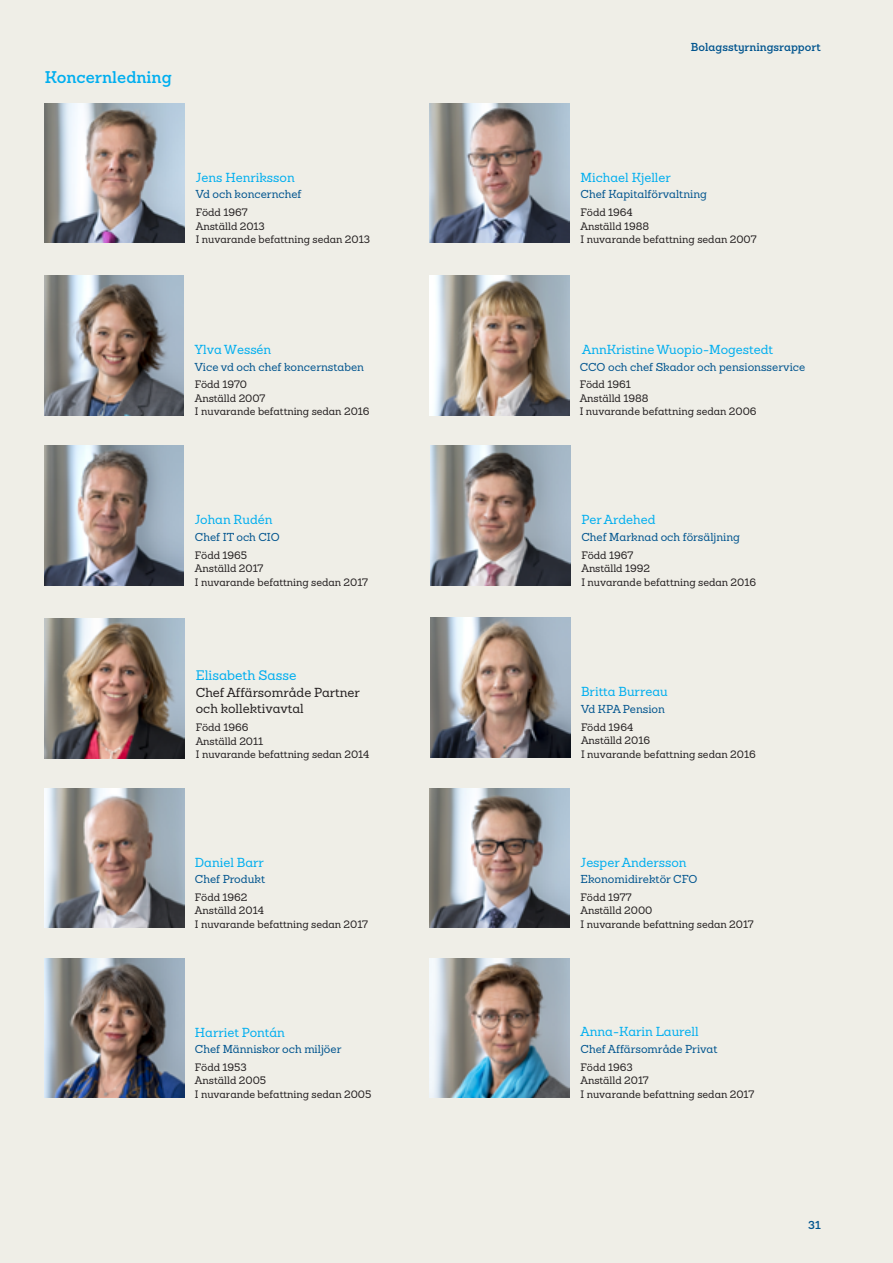
<style>
.page{position:relative;width:893px;height:1263px;background:#fff}
.page>*{position:absolute;margin:0;border:0;box-sizing:border-box;transform-origin:0 0}
.Rubrik_5_11_14__R2{font:600 16.5px "Sanchez Folksam";color:#00aeef}
.Rubrik_6_8_5_11__R3{font:500 13.5px "Sanchez Folksam";color:#00aeef}
.Rubrik_6_8_5_11__R3-2{font:500 12.75px "Sanchez Folksam";color:#00aeef}
.Brödtext_8_5_11{font:500 12.75px "Sanchez Folksam";color:#231f20}
.Brödtext_8_5_11-2{font:500 11.25px "Sanchez Folksam";color:#00548e}
.t1{font:600 11.25px "Sanchez Folksam";color:#00548e}
.Brödtext_8_5_11-3{font:500 10.5px "Sanchez Folksam";color:#231f20}
.Info_Text_7_9{font:500 10.5px "Sanchez Folksam";letter-spacing:-.005em;color:#231f20}
</style>
<div class="page">
<div style="left:0;top:1px;width:893px;height:1262px;background:#efeee7"></div>
<img style="left:45px;top:958px;width:139px;height:140px">
<img style="left:45px;top:788px;width:139px;height:140px">
<img style="left:45px;top:618px;width:139px;height:140px">
<img style="left:44px;top:446px;width:139px;height:139px">
<img style="left:44px;top:276px;width:139px;height:139px">
<img style="left:45px;top:103px;width:139px;height:140px">
<img style="left:430px;top:103px;width:139px;height:140px">
<img style="left:430px;top:958px;width:139px;height:140px">
<img style="left:430px;top:788px;width:139px;height:140px">
<img style="left:431px;top:618px;width:139px;height:139px">
<img style="left:431px;top:446px;width:139px;height:139px">
<img style="left:430px;top:276px;width:139px;height:139px">
<p class="Rubrik_5_11_14__R2" style="left:45px;top:66px;width:128px">Koncernledning</p>
<p class="Rubrik_6_8_5_11__R3-2" style="left:196px;top:169px;width:100px">Jens Henriksson</p>
<p class="Brödtext_8_5_11-2" style="left:196px;top:187px;width:107px">Vd och koncernchef</p>
<p class="Brödtext_8_5_11-3" style="left:196px;top:206px;width:53px">Född 1967</p>
<p class="Brödtext_8_5_11-3" style="left:196px;top:219px;width:71px">Anställd 2013</p>
<p class="Brödtext_8_5_11-3" style="left:196px;top:233px;width:176px">I nuvarande befattning sedan 2013</p>
<p class="Rubrik_6_8_5_11__R3-2" style="left:195px;top:341px;width:78px">Ylva Wessén</p>
<p class="Brödtext_8_5_11-2" style="left:195px;top:359px;width:171px">Vice vd och chef koncernstaben</p>
<p class="Info_Text_7_9" style="left:195px;top:378px;width:54px">Född 1970</p>
<p class="Info_Text_7_9" style="left:195px;top:391px;width:72px">Anställd 2007</p>
<p class="Info_Text_7_9" style="left:195px;top:405px;width:176px">I nuvarande befattning sedan 2016</p>
<p class="Rubrik_6_8_5_11__R3-2" style="left:195px;top:511px;width:79px">Johan Rudén</p>
<p class="Brödtext_8_5_11-2" style="left:195px;top:529px;width:86px">Chef IT och CIO</p>
<p class="Brödtext_8_5_11-3" style="left:195px;top:548px;width:54px">Född 1965</p>
<p class="Brödtext_8_5_11-3" style="left:195px;top:561px;width:70px">Anställd 2017</p>
<p class="Info_Text_7_9" style="left:195px;top:575px;width:174px">I nuvarande befattning sedan 2017</p>
<p class="Rubrik_6_8_5_11__R3" style="left:196px;top:667px;width:102px">Elisabeth Sasse</p>
<p class="Brödtext_8_5_11" style="left:196px;top:684px;width:166px">Chef Affärsområde Partner</p>
<p class="Brödtext_8_5_11" style="left:196px;top:700px;width:110px">och kollektivavtal</p>
<p class="Brödtext_8_5_11-3" style="left:196px;top:720px;width:54px">Född 1966</p>
<p class="Brödtext_8_5_11-3" style="left:196px;top:734px;width:69px">Anställd 2011</p>
<p class="Info_Text_7_9" style="left:196px;top:747px;width:175px">I nuvarande befattning sedan 2014</p>
<p class="Rubrik_6_8_5_11__R3-2" style="left:195px;top:854px;width:71px">Daniel Barr</p>
<p class="Brödtext_8_5_11-2" style="left:195px;top:872px;width:72px">Chef Produkt</p>
<p class="Brödtext_8_5_11-3" style="left:195px;top:890px;width:54px">Född 1962</p>
<p class="Brödtext_8_5_11-3" style="left:195px;top:904px;width:70px">Anställd 2014</p>
<p class="Info_Text_7_9" style="left:195px;top:917px;width:174px">I nuvarande befattning sedan 2017</p>
<p class="Rubrik_6_8_5_11__R3-2" style="left:195px;top:1024px;width:91px">Harriet Pontán</p>
<p class="Brödtext_8_5_11-2" style="left:195px;top:1042px;width:148px">Chef Människor och miljöer</p>
<p class="Brödtext_8_5_11-3" style="left:195px;top:1060px;width:53px">Född 1953</p>
<p class="Brödtext_8_5_11-3" style="left:195px;top:1074px;width:73px">Anställd 2005</p>
<p class="Brödtext_8_5_11-3" style="left:195px;top:1087px;width:178px">I nuvarande befattning sedan 2005</p>
<p class="t1" style="left:691px;top:39px;width:131px">Bolagsstyrningsrapport</p>
<p class="Rubrik_6_8_5_11__R3-2" style="left:581px;top:169px;width:92px">Michael Kjeller</p>
<p class="Brödtext_8_5_11-2" style="left:581px;top:187px;width:128px">Chef Kapitalförvaltning</p>
<p class="Brödtext_8_5_11-3" style="left:581px;top:206px;width:54px">Född 1964</p>
<p class="Brödtext_8_5_11-3" style="left:581px;top:219px;width:70px">Anställd 1988</p>
<p class="Brödtext_8_5_11-3" style="left:581px;top:233px;width:177px">I nuvarande befattning sedan 2007</p>
<p class="Rubrik_6_8_5_11__R3-2" style="left:582px;top:341px;width:192px">AnnKristine Wuopio-Mogestedt</p>
<p class="Brödtext_8_5_11-2" style="left:580px;top:359px;width:227px">CCO och chef Skador och pensionsservice</p>
<p class="Brödtext_8_5_11-3" style="left:580px;top:378px;width:53px">Född 1961</p>
<p class="Brödtext_8_5_11-3" style="left:580px;top:391px;width:70px">Anställd 1988</p>
<p class="Brödtext_8_5_11-3" style="left:580px;top:405px;width:178px">I nuvarande befattning sedan 2006</p>
<p class="Rubrik_6_8_5_11__R3-2" style="left:581px;top:511px;width:76px">Per Ardehed</p>
<p class="Brödtext_8_5_11-2" style="left:581px;top:529px;width:160px">Chef Marknad och försäljning</p>
<p class="Brödtext_8_5_11-3" style="left:581px;top:548px;width:53px">Född 1967</p>
<p class="Brödtext_8_5_11-3" style="left:581px;top:561px;width:70px">Anställd 1992</p>
<p class="Brödtext_8_5_11-3" style="left:581px;top:575px;width:176px">I nuvarande befattning sedan 2016</p>
<p class="Rubrik_6_8_5_11__R3-2" style="left:581px;top:684px;width:88px">Britta Burreau</p>
<p class="Brödtext_8_5_11-2" style="left:581px;top:702px;width:85px">Vd KPA Pension</p>
<p class="Brödtext_8_5_11-3" style="left:581px;top:720px;width:54px">Född 1964</p>
<p class="Brödtext_8_5_11-3" style="left:581px;top:734px;width:71px">Anställd 2016</p>
<p class="Brödtext_8_5_11-3" style="left:581px;top:747px;width:176px">I nuvarande befattning sedan 2016</p>
<p class="Rubrik_6_8_5_11__R3-2" style="left:581px;top:854px;width:107px">Jesper Andersson</p>
<p class="Brödtext_8_5_11-2" style="left:581px;top:872px;width:118px">Ekonomidirektör CFO</p>
<p class="Brödtext_8_5_11-3" style="left:581px;top:890px;width:52px">Född 1977</p>
<p class="Brödtext_8_5_11-3" style="left:581px;top:904px;width:73px">Anställd 2000</p>
<p class="Info_Text_7_9" style="left:581px;top:917px;width:174px">I nuvarande befattning sedan 2017</p>
<p class="Rubrik_6_8_5_11__R3-2" style="left:581px;top:1023px;width:120px">Anna-Karin Laurell</p>
<p class="Brödtext_8_5_11-2" style="left:581px;top:1041px;width:138px">Chef Affärsområde Privat</p>
<p class="Brödtext_8_5_11-3" style="left:581px;top:1060px;width:54px">Född 1963</p>
<p class="Brödtext_8_5_11-3" style="left:581px;top:1073px;width:70px">Anställd 2017</p>
<p class="Brödtext_8_5_11-3" style="left:581px;top:1087px;width:175px">I nuvarande befattning sedan 2017</p>
<p class="t1" style="left:808px;top:1218px;width:14px">31</p>
</div>
